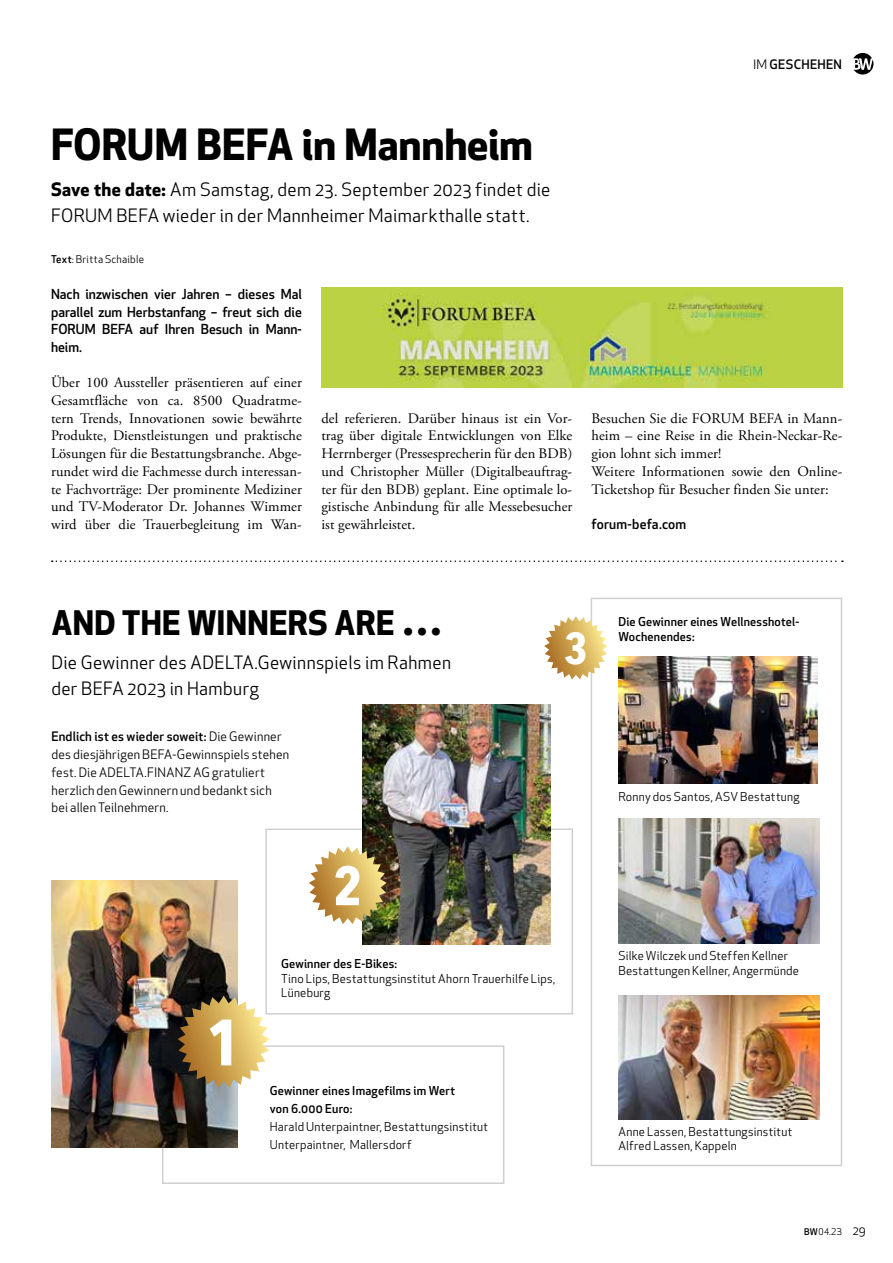
<style>
.page{position:relative;width:893px;height:1263px;background:#fff}
.page>*{position:absolute;margin:0;border:0;box-sizing:border-box;transform-origin:0 0}
.t1{font:700 64.65px "Avenir Next Condensed";color:#fff}
.t2{font:700 54.75px "Avenir Next Condensed";color:#fff}
.t3{font:700 44.7px "Avenir Next Condensed";color:#fff}
.t4{font:700 42px "Apex New";letter-spacing:-.005em;color:#000}
.t5{font:700 33px "Apex New";letter-spacing:.01em;color:#000}
.t6{font:18px/26.2px "Apex New";letter-spacing:.02em;color:#000}
.t7{font:14.55px/17.7px "Adobe Garamond Pro";letter-spacing:.005em;color:#000;text-align:justify}
.t8{font:500 13.5px/17.7px "Apex New";color:#000;text-align:justify}
.t9{font:12.75px/17.7px "Apex New";letter-spacing:.015em;color:#000}
.t10{font:500 12.75px "Apex New";letter-spacing:.025em;color:#000}
.t11{font:12px/14.4px "Apex New";letter-spacing:.02em;color:#000}
.t12{font:500 12px/17.7px "Apex New";letter-spacing:.015em;color:#000}
.t13{font:10.5px "Apex New";letter-spacing:.025em;color:#000}
.t14{font:9px "Apex New";color:#000}
.s1{font-weight:700}
.s2{font-weight:500}
.s3{font-weight:400}
.s4{font-size:42px}
.s5{font-size:12px}
</style>
<div class="page">
<img style="left:321px;top:287px;width:521px;height:100px">
<svg style="left:52px;top:560px;width:791px;height:2px"></svg>
<div style="left:265px;top:828px;width:308px;height:186px;border:2px solid #cfd0d0"></div>
<div style="left:591px;top:598px;width:251px;height:568px;border:2px solid #cfd0d0"></div>
<div style="left:162px;top:1045px;width:342px;height:139px;border:2px solid #cfd0d0"></div>
<img style="left:363px;top:705px;width:187px;height:240px">
<img style="left:51px;top:880px;width:186px;height:267px">
<img style="left:618px;top:656px;width:200px;height:127px">
<img style="left:618px;top:819px;width:201px;height:125px">
<img style="left:618px;top:996px;width:201px;height:123px">
<svg style="left:544px;top:616px;width:64px;height:64px"></svg>
<svg style="left:178px;top:996px;width:92px;height:92px;background:#b89d66"></svg>
<img style="left:309px;top:846px;width:78px;height:78px">
<svg style="left:853px;top:53px;width:20px;height:22px"></svg>
<h3 class="t4" style="left:51px;top:114px;width:483px">FORUM BEFA in Mannheim</h3>
<p class="t6" style="left:51px;top:176px;width:501px"><span class="s1">Save the date:</span> Am Samstag, dem 23. September 2023 findet die<br>FORUM BEFA wieder in der Mannheimer Maimarkthalle statt.</p>
<p class="t13" style="left:51px;top:253px;width:95px"><span class="s2">Text</span>: Britta Schaible</p>
<p class="t10" style="left:753px;top:56px;width:90px"><span class="s3">IM</span> GESCHEHEN</p>
<p class="t8" style="left:51px;top:285px;width:252px">Nach inzwischen vier Jahren – dieses Mal parallel zum Herbstanfang – freut sich die FORUM BEFA auf Ihren Besuch in Mann&shy;heim.</p>
<p class="t7" style="left:51px;top:374px;width:252px">Über 100 Aussteller präsentieren auf einer Gesamtfläche von ca. 8500 Quadratme&shy;tern Trends, Innovationen sowie bewährte Produkte, Dienstleistungen und praktische Lösungen für die Bestattungsbranche. Abge&shy;rundet wird die Fachmesse durch interessan&shy;te Fachvorträge: Der prominente Mediziner und TV-Moderator Dr. Johannes Wimmer wird über die Trauerbegleitung im Wan-</p>
<p class="t7" style="left:321px;top:410px;width:252px">del referieren. Darüber hinaus ist ein Vor&shy;trag über digitale Entwicklungen von Elke Herrnberger (Pressesprecherin für den BDB) und Christopher Müller (Digitalbeauftrag&shy;ter für den BDB) geplant. Eine optimale lo&shy;gistische Anbindung für alle Messebesucher ist gewährleistet.</p>
<p class="t7" style="left:591px;top:410px;width:252px;text-align:left">Besuchen Sie die FORUM BEFA in Mann&shy;heim – eine Reise in die Rhein-Neckar-Re&shy;gion lohnt sich immer!<br>Weitere Informationen sowie den Online-Ticketshop für Besucher finden Sie unter:</p>
<p class="t8" style="left:591px;top:515px;width:96px">forum-befa.com</p>
<h3 class="t5" style="left:51px;top:599px;width:393px">AND THE WINNERS ARE <span class="s4">…</span></h3>
<p class="t6" style="left:51px;top:649px;width:401px">Die Gewinner des ADELTA.Gewinnspiels im Rahmen der BEFA 2023 in Hamburg</p>
<p class="t9" style="left:51px;top:728px;width:239px"><span class="s2">Endlich ist es wieder soweit:</span> Die Gewinner des diesjährigen BEFA-Gewinnspiels stehen fest. Die ADELTA.FINANZ AG gratuliert herzlich den Gewinnern und bedankt sich bei allen Teilnehmern.</p>
<h2 class="t2" style="left:333px;top:852px;width:30px">2</h2>
<h3 class="t3" style="left:564px;top:621px;width:25px">3</h3>
<h1 class="t1" style="left:207px;top:1003px;width:35px">1</h1>
<p class="t12" style="left:281px;top:955px;width:118px">Gewinner des E-Bikes:</p>
<p class="t11" style="left:281px;top:971px;width:276px">Tino Lips, Bestattungsinstitut Ahorn Trauerhilfe Lips,<br>Lüneburg</p>
<p class="t12" style="left:270px;top:1082px;width:187px">Gewinner eines Imagefilms im Wert von 6.000 Euro:</p>
<p class="t11" style="left:270px;top:1118px;width:220px;line-height:17.7px">Harald Unterpaintner, Bestattungsinstitut<br>Unterpaintner, Mallersdorf</p>
<p class="t12" style="left:618px;top:614px;width:182px;line-height:14.4px">Die Gewinner eines Wellnesshotel-<br>Wochenendes:</p>
<p class="t11" style="left:618px;top:789px;width:183px">Ronny dos Santos, ASV Bestattung</p>
<p class="t11" style="left:618px;top:949px;width:182px">Silke Wilczek und Steffen Kellner<br>Bestattungen Kellner, Angermünde</p>
<p class="t11" style="left:618px;top:1124px;width:175px">Anne Lassen, Bestattungsinstitut<br>Alfred Lassen, Kappeln</p>
<p class="t14" style="left:804px;top:1226px;width:63px"><span class="s2">BW</span> 04.23 <span class="s5">29</span></p>
</div>
